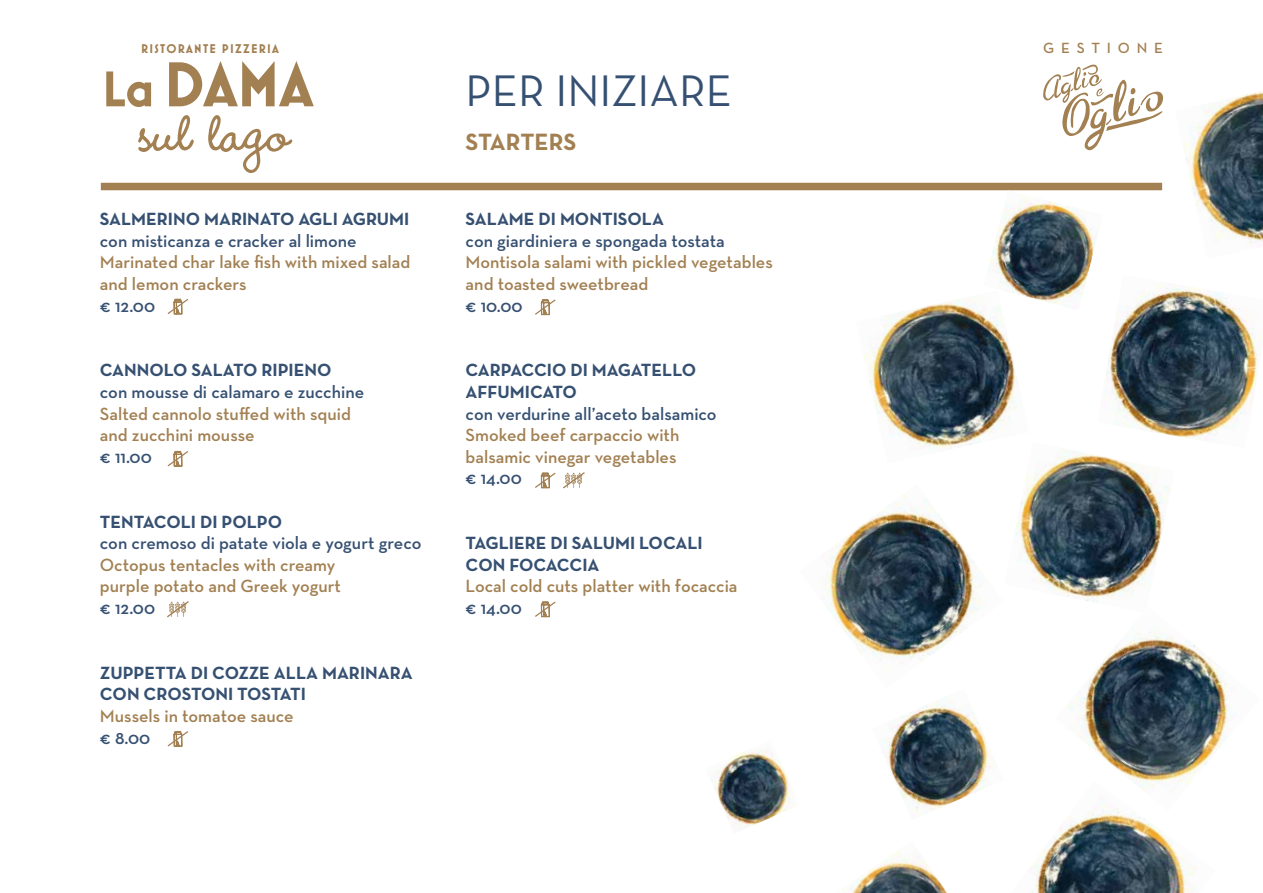
<style>
.page{position:relative;width:1263px;height:893px;background:#fff}
.page>*{position:absolute;margin:0;border:0;box-sizing:border-box;transform-origin:0 0}
.t1{font:700 66.6px "Wendy LP Std";color:#a28052}
.t2{font:700 64.2px "Mostra Nuova";color:#a28052}
.t3{font:45px "Neutra Text";color:#365072}
.t4{font:700 24px "Neutra Text";color:#a28052}
.t5{font:600 18px/21.6px "Neutra Text";color:#a28052}
.t6{font:600 18px "Neutra Text";color:#365072}
.t7{font:700 18px/21.6px "Neutra Text";color:#365072}
.t8{font:600 15px "Neutra Text";letter-spacing:.455em;color:#a28052}
.t9{font:700 12.9px "Mostra Nuova";letter-spacing:.1em;color:#a28052}
.s1{font-size:50.85px}
</style>
<div class="page">
<svg style="left:167px;top:298px;width:21px;height:17px"></svg>
<svg style="left:167px;top:450px;width:21px;height:17px"></svg>
<svg style="left:167px;top:731px;width:21px;height:16px"></svg>
<svg style="left:535px;top:472px;width:50px;height:17px"></svg>
<svg style="left:535px;top:299px;width:21px;height:17px"></svg>
<svg style="left:535px;top:601px;width:21px;height:17px"></svg>
<div style="left:101px;top:183px;width:1061px;height:7px;background:#a28052"></div>
<svg style="left:1043px;top:65px;width:120px;height:85px"></svg>
<img style="left:824px;top:494px;width:157px;height:176px">
<img style="left:1014px;top:449px;width:157px;height:154px">
<img style="left:983px;top:190px;width:120px;height:117px">
<img style="left:1030px;top:811px;width:168px;height:82px">
<img style="left:881px;top:695px;width:114px;height:119px">
<img style="left:708px;top:749px;width:88px;height:80px">
<img style="left:1066px;top:630px;width:171px;height:181px">
<img style="left:863px;top:290px;width:166px;height:173px">
<img style="left:1182px;top:91px;width:81px;height:153px">
<img style="left:843px;top:850px;width:104px;height:43px">
<img style="left:1097px;top:275px;width:165px;height:167px">
<svg style="left:167px;top:601px;width:22px;height:17px"></svg>
<p class="t9" style="left:141px;top:41px;width:139px">RISTORANTE PIZZERIA</p>
<h2 class="t2" style="left:102px;top:47px;width:212px"><span class="s1">La</span> DAMA</h2>
<h1 class="t1" style="left:139px;top:93px;width:153px">sul lago</h1>
<p class="t7" style="left:100px;top:208px;width:311px">SALMERINO MARINATO AGLI AGRUMI</p>
<p class="t6" style="left:100px;top:230px;width:258px">con misticanza e cracker al limone</p>
<p class="t5" style="left:100px;top:251px;width:312px">Marinated char lake fish with mixed salad and lemon crackers</p>
<p class="t6" style="left:100px;top:294px;width:57px">€ 12.00</p>
<p class="t7" style="left:100px;top:359px;width:233px">CANNOLO SALATO RIPIENO</p>
<p class="t6" style="left:100px;top:381px;width:266px">con mousse di calamaro e zucchine</p>
<p class="t5" style="left:100px;top:402px;width:253px">Salted cannolo stuffed with squid and zucchini mousse</p>
<p class="t6" style="left:100px;top:446px;width:53px">€ 11.00</p>
<p class="t7" style="left:100px;top:510px;width:184px">TENTACOLI DI POLPO</p>
<p class="t6" style="left:100px;top:532px;width:323px">con cremoso di patate viola e yogurt greco</p>
<p class="t5" style="left:100px;top:554px;width:243px">Octopus tentacles with creamy purple potato and Greek yogurt</p>
<p class="t6" style="left:100px;top:597px;width:57px">€ 12.00</p>
<p class="t7" style="left:100px;top:661px;width:314px">ZUPPETTA DI COZZE ALLA MARINARA<br>CON CROSTONI TOSTATI</p>
<p class="t5" style="left:100px;top:705px;width:195px">Mussels in tomatoe sauce</p>
<p class="t6" style="left:100px;top:726px;width:52px">€ 8.00</p>
<h3 class="t3" style="left:466px;top:64px;width:268px">PER INIZIARE</h3>
<h3 class="t4" style="left:466px;top:127px;width:112px">STARTERS</h3>
<p class="t7" style="left:466px;top:208px;width:200px">SALAME DI MONTISOLA</p>
<p class="t6" style="left:466px;top:230px;width:261px">con giardiniera e spongada tostata</p>
<p class="t5" style="left:466px;top:251px;width:309px">Montisola salami with pickled vegetables and toasted sweetbread</p>
<p class="t6" style="left:466px;top:294px;width:59px">€ 10.00</p>
<p class="t7" style="left:466px;top:359px;width:232px">CARPACCIO DI MAGATELLO<br>AFFUMICATO</p>
<p class="t6" style="left:466px;top:402px;width:253px">con verdurine all’aceto balsamico</p>
<p class="t5" style="left:466px;top:424px;width:215px">Smoked beef carpaccio with balsamic vinegar vegetables</p>
<p class="t6" style="left:466px;top:467px;width:58px">€ 14.00</p>
<p class="t7" style="left:466px;top:532px;width:238px">TAGLIERE DI SALUMI LOCALI<br>CON FOCACCIA</p>
<p class="t5" style="left:466px;top:575px;width:273px">Local cold cuts platter with focaccia</p>
<p class="t6" style="left:466px;top:597px;width:58px">€ 14.00</p>
<p class="t8" style="left:1043px;top:39px;width:121px">GESTIONE</p>
</div>
